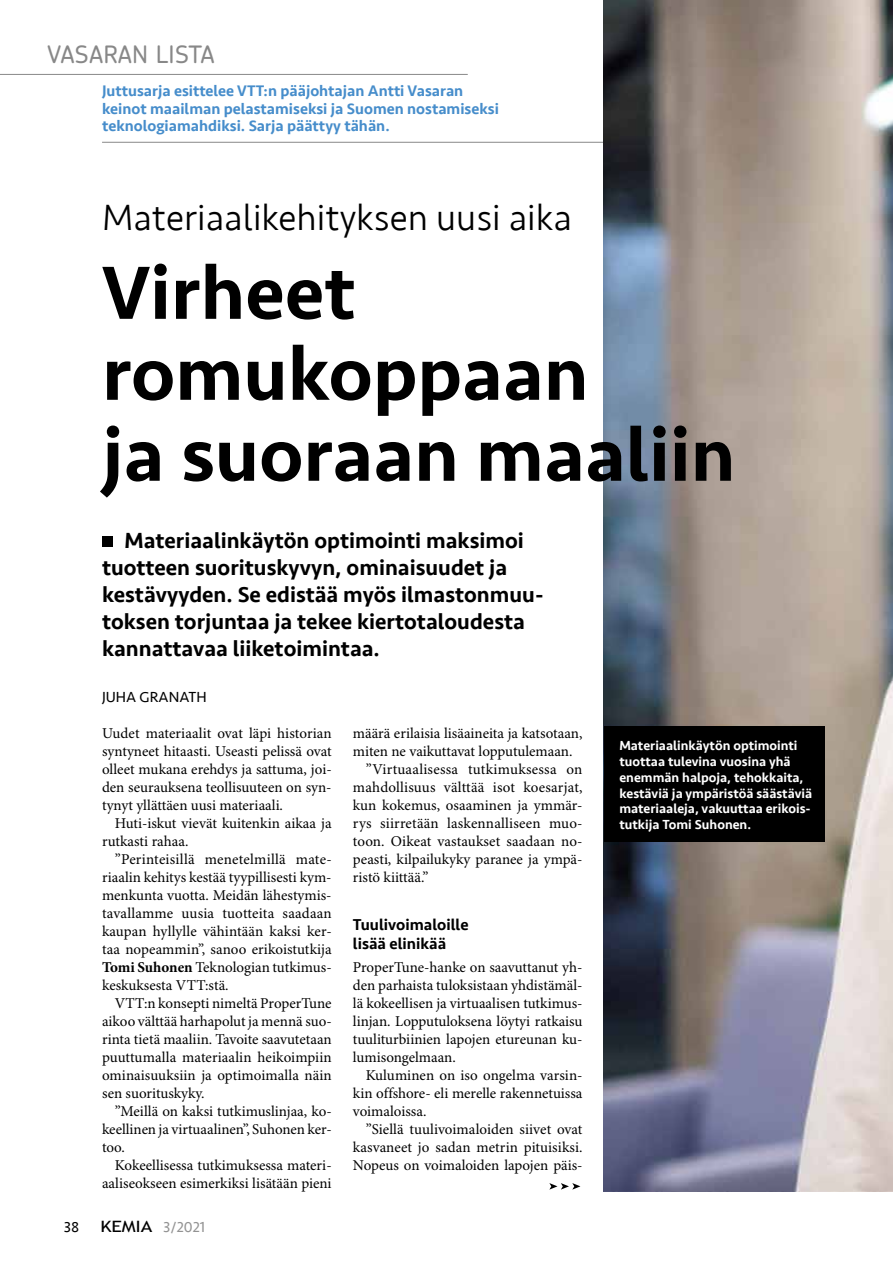
<style>
.page{position:relative;width:893px;height:1263px;background:#fff}
.page>*{position:absolute;margin:0;border:0;box-sizing:border-box;transform-origin:0 0}
.t1{font:500 78px/81px "Seravek";color:#000}
.t2{font:300 37.5px "Seravek";color:#000}
.t3{font:500 24px "Chevin Pro";letter-spacing:.015em;color:#888}
.t4{font:500 22.5px/27px "Seravek";color:#000}
.t5{font:500 16.2px/18.9px "Seravek";color:#000}
.t6{font:500 15.75px/17.2px "Seravek";color:#468dcb}
.t7{font:15px/18px "Minion Pro";color:#000;text-align:justify}
.t8{font:15px "Seravek";color:#000}
.t9{font:15px "Seravek";color:#939393}
.t10{font:500 13.5px/15.8px "Seravek";color:#fff}
.s1{font-weight:700}
.s2{font-family:"Trebuchet MS";font-size:15.6px;color:#000}
</style>
<div class="page">
<hr style="left:102px;top:142px;width:502px;height:1px;background:#888">
<hr style="left:0;top:74px;width:468px;height:1px;background:#888">
<img style="left:604px;top:0;width:289px;height:1191px">
<div style="left:102px;top:536px;width:11px;height:11px;background:#000"></div>
<svg style="left:549px;top:1183px;width:31px;height:6px"></svg>
<div style="left:604px;top:726px;width:221px;height:116px;background:#000"></div>
<h3 class="t3" style="left:47px;top:39px;width:169px">VASARAN LISTA</h3>
<p class="t6" style="left:102px;top:83px;width:398px">Juttusarja esittelee VTT:n pääjohtajan Antti Vasaran keinot maailman pelastamiseksi ja Suomen nostamiseksi teknologiamahdiksi. Sarja päättyy tähän.</p>
<h2 class="t2" style="left:102px;top:196px;width:471px">Materiaalikehityksen uusi aika</h2>
<h1 class="t1" style="left:102px;top:253px;width:635px">Virheet romukoppaan<br>ja suoraan maaliin</h1>
<h3 class="t4" style="left:102px;top:528px;width:443px;text-indent:22px">Materiaalinkäytön optimointi maksimoi tuotteen suorituskyvyn, ominaisuudet ja kestävyyden. Se edistää myös ilmastonmuu&shy;toksen torjuntaa ja tekee kiertotaloudesta kannattavaa liiketoimintaa.</h3>
<p class="t8" style="left:102px;top:685px;width:106px">JUHA GRANATH</p>
<p class="t7" style="left:102px;top:725px;width:231px">Uudet materiaalit ovat läpi historian syntyneet hitaasti. Useasti pelissä ovat olleet mukana erehdys ja sattuma, joi&shy;den seurauksena teollisuuteen on syn&shy;tynyt yllättäen uusi materiaali.</p>
<p class="t7" style="left:102px;top:815px;width:231px;text-indent:13px">Huti-iskut vievät kuitenkin aikaa ja rutkasti rahaa.</p>
<p class="t7" style="left:102px;top:851px;width:231px;text-indent:13px">”Perinteisillä menetelmillä mate&shy;riaalin kehitys kestää tyypillisesti kym&shy;menkunta vuotta. Meidän lähestymis&shy;tavallamme uusia tuotteita saadaan kaupan hyllylle vähintään kaksi ker&shy;taa nopeammin”, sanoo erikoistutkija <span class="s1">Tomi Suhonen</span> Teknologian tutkimus&shy;keskuksesta VTT:stä.</p>
<p class="t7" style="left:102px;top:995px;width:231px;text-indent:13px">VTT:n konsepti nimeltä ProperTune aikoo välttää harhapolut ja mennä suo&shy;rinta tietä maaliin. Tavoite saavutetaan puuttumalla materiaalin heikoimpiin ominaisuuksiin ja optimoimalla näin sen suorituskyky.</p>
<p class="t7" style="left:102px;top:1103px;width:231px;text-indent:13px">”Meillä on kaksi tutkimuslinjaa, ko&shy;keellinen ja virtuaalinen”, Suhonen ker&shy;too.</p>
<p class="t7" style="left:102px;top:1157px;width:231px;text-align:right">Kokeellisessa tutkimuksessa materi&shy;aaliseokseen esimerkiksi lisätään pieni</p>
<p class="t8" style="left:64px;top:1215px;width:17px">38</p>
<p class="t9" style="left:101px;top:1215px;width:106px"><span class="s2">KEMIA</span> 3/2021</p>
<p class="t7" style="left:353px;top:725px;width:231px">määrä erilaisia lisäaineita ja katsotaan,</p>
<p class="t7" style="left:353px;top:743px;width:221px">miten ne vaikuttavat lopputulemaan.</p>
<p class="t7" style="left:366px;top:761px;width:218px">”Virtuaalisessa tutkimuksessa on</p>
<p class="t7" style="left:353px;top:779px;width:231px">mahdollisuus välttää isot koesarjat,</p>
<p class="t7" style="left:353px;top:797px;width:231px">kun kokemus, osaaminen ja ymmär-</p>
<p class="t7" style="left:353px;top:815px;width:231px">rys siirretään laskennalliseen muo-</p>
<p class="t7" style="left:353px;top:833px;width:231px">toon. Oikeat vastaukset saadaan no-</p>
<p class="t7" style="left:353px;top:851px;width:231px">peasti, kilpailukyky paranee ja ympä-</p>
<p class="t7" style="left:353px;top:869px;width:77px">ristö kiittää.”</p>
<p class="t5" style="left:353px;top:915px;width:117px">Tuulivoimaloille lisää elinikää</p>
<p class="t7" style="left:353px;top:959px;width:231px">ProperTune-hanke on saavuttanut yh&shy;den parhaista tuloksistaan yhdistämäl&shy;lä kokeellisen ja virtuaalisen tutkimus&shy;linjan. Lopputuloksena löytyi ratkaisu tuuliturbiinien lapojen etureunan ku&shy;lumisongelmaan.</p>
<p class="t7" style="left:353px;top:1067px;width:231px;text-indent:13px">Kuluminen on iso ongelma varsin&shy;kin offshore- eli merelle rakennetuissa voimaloissa.</p>
<p class="t7" style="left:353px;top:1121px;width:231px;text-indent:13px">”Siellä tuulivoimaloiden siivet ovat kasvaneet jo sadan metrin pituisiksi.<br>Nopeus on voimaloiden lapojen päis-</p>
<p class="t10" style="left:619px;top:738px;width:194px">Materiaalinkäytön optimointi tuottaa tulevina vuosina yhä enemmän halpoja, tehokkaita, kestäviä ja ympäristöä säästäviä materiaaleja, vakuuttaa erikois&shy;tutkija Tomi Suhonen.</p>
</div>
